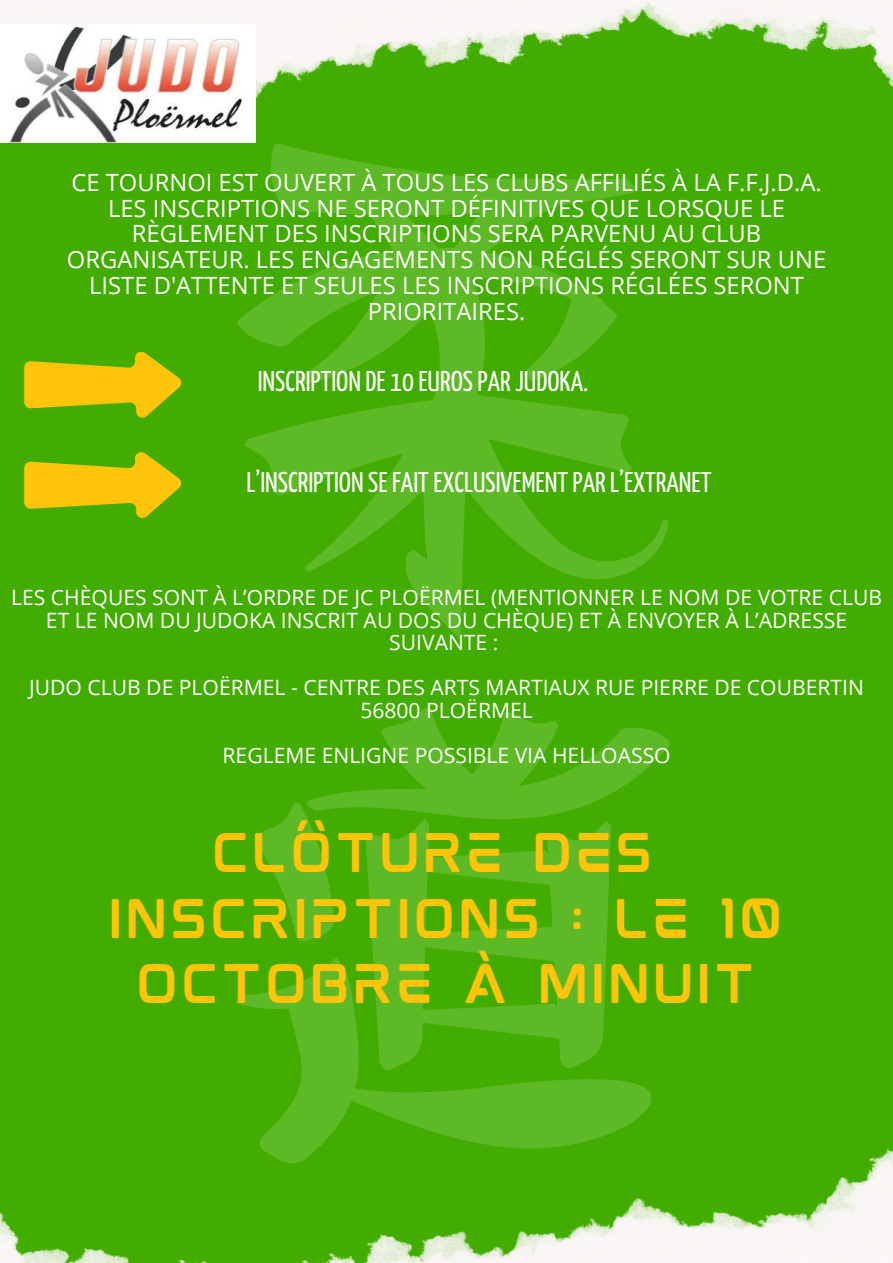
<style>
.page{position:relative;width:893px;height:1263px;background:#42ad00}
.page>*{position:absolute;margin:0;border:0;box-sizing:border-box;transform-origin:0 0}
.t1{font:47.25px/65.8px "mokotoglitch";color:#ffc40c;text-align:center}
.t2{font:28.5px "Yanone Kaffeesatz";color:#fff}
.t3{font:23.77px/25.9px "Open Sans";color:#fff;text-align:center}
.t4{font:21.08px/22.5px "Open Sans";color:#fff;text-align:center}
</style>
<div class="page">
<img style="left:0;top:1148px;width:893px;height:115px">
<img style="left:0;top:0;width:893px;height:137px">
<svg style="left:372px;top:941px;width:235px;height:17px;fill:#5eb926"></svg>
<svg style="left:236px;top:958px;width:416px;height:206px"></svg>
<svg style="left:254px;top:707px;width:416px;height:234px"></svg>
<svg style="left:237px;top:144px;width:431px;height:496px"></svg>
<svg style="left:24px;top:352px;width:157px;height:66px"></svg>
<svg style="left:24px;top:452px;width:157px;height:66px"></svg>
<img style="left:0;top:24px;width:255px;height:119px">
<p class="t3" style="left:67px;top:168px;width:761px">CE TOURNOI EST OUVERT À TOUS LES CLUBS AFFILIÉS À LA F.F.J.D.A.<br>LES INSCRIPTIONS NE SERONT DÉFINITIVES QUE LORSQUE LE RÈGLEMENT DES INSCRIPTIONS SERA PARVENU AU CLUB ORGANISATEUR. LES ENGAGEMENTS NON RÉGLÉS SERONT SUR UNE LISTE D'ATTENTE ET SEULES LES INSCRIPTIONS RÉGLÉES SERONT PRIORITAIRES.</p>
<h2 class="t2" style="left:258px;top:370px;width:332px">INSCRIPTION DE 10 EUROS PAR JUDOKA.</h2>
<h3 class="t2" style="left:246px;top:471px;width:466px">L’INSCRIPTION SE FAIT EXCLUSIVEMENT PAR L’EXTRANET</h3>
<p class="t4" style="left:11px;top:586px;width:872px">LES CHÈQUES SONT À L’ORDRE DE JC PLOËRMEL (MENTIONNER LE NOM DE VOTRE CLUB<br>ET LE NOM DU JUDOKA INSCRIT AU DOS DU CHÈQUE) ET À ENVOYER À L’ADRESSE<br>SUIVANTE :</p>
<p class="t4" style="left:29px;top:676px;width:836px">JUDO CLUB DE PLOËRMEL - CENTRE DES ARTS MARTIAUX RUE PIERRE DE COUBERTIN<br>56800 PLOËRMEL</p>
<h2 class="t4" style="left:222px;top:743px;width:449px">REGLEME ENLIGNE POSSIBLE VIA HELLOASSO</h2>
<p class="t1" style="left:108px;top:827px;width:678px">CLÔTURE DES<br>INSCRIPTIONS : LE 10<br>OCTOBRE À MINUIT</p>
</div>
